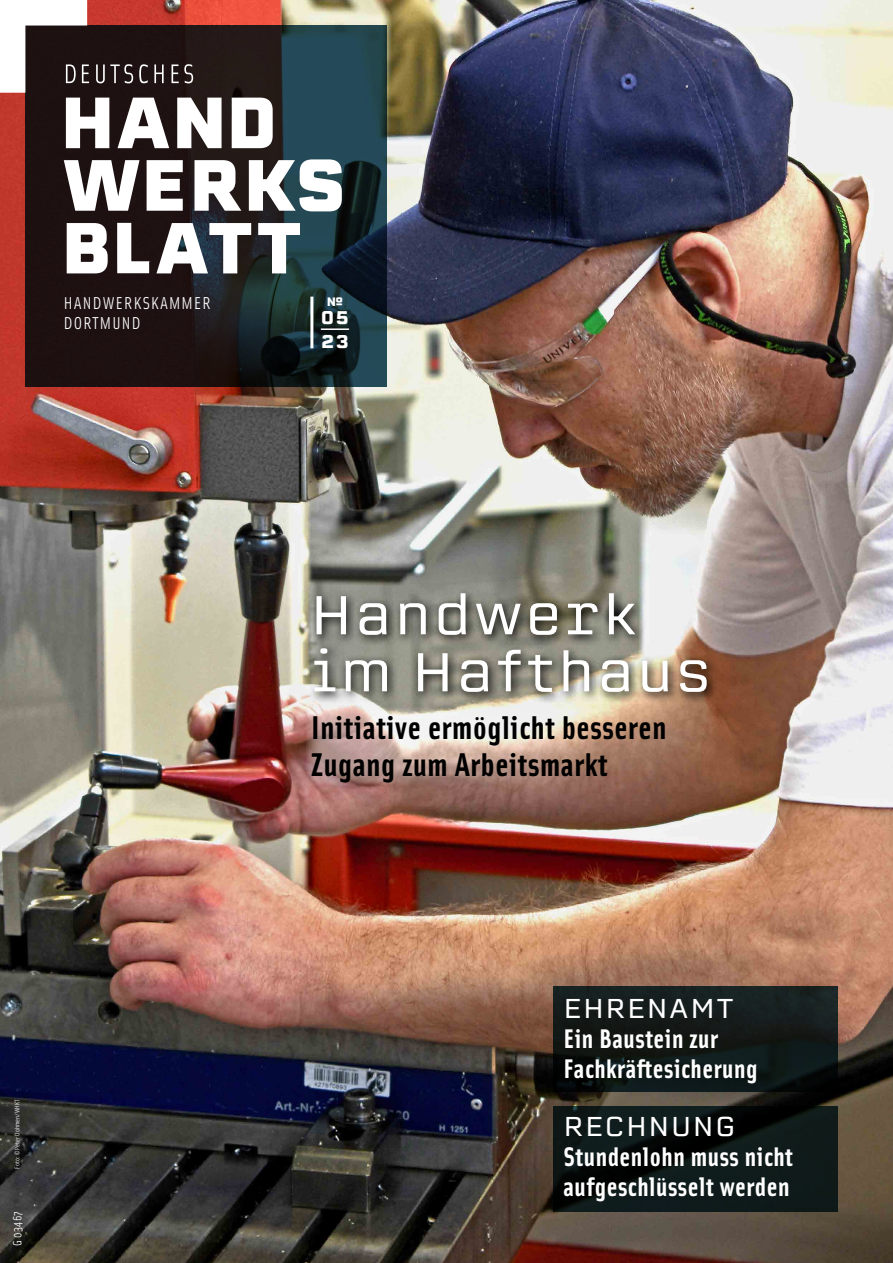
<style>
.page{position:relative;width:893px;height:1263px;background:#fff}
.page>*{position:absolute;margin:0;border:0;box-sizing:border-box;transform-origin:0 0}
.t1{font:54px/57px "Erbaum";letter-spacing:.04em;color:#fff}
.t2{font:700 33px/36px "Solex OT";letter-spacing:.02em;color:#000}
.t3{font:700 27px/30px "Solex OT";letter-spacing:.02em;color:#fff}
.t4{font:27px "Erbaum";letter-spacing:.05em;color:#fff}
.t5{font:700 18px/24.6px "Erbaum";color:#fff}
.t6{font:17.25px/19.8px "Solex OT";letter-spacing:.07em;color:#fff}
.t7{font:12px "Solex OT";letter-spacing:.025em;color:#fff}
.t8{font:700 12px "Erbaum";color:#fff}
.t9{font:6.75px "Solex OT";letter-spacing:.01em;color:#fff}
</style>
<div class="page">
<img style="left:0;top:0;width:893px;height:1263px">
<svg style="left:553px;top:986px;width:285px;height:106px;background:#111817"></svg>
<svg style="left:553px;top:1106px;width:285px;height:106px;background:#0b1514"></svg>
<svg style="left:26px;top:26px;width:361px;height:361px;background:#1c2327"></svg>
<hr style="left:310px;top:297px;width:3px;height:51px;background:#fff">
<svg style="left:258px;top:223px;width:42px;height:50px"></svg>
<svg style="left:64px;top:160px;width:119px;height:51px"></svg>
<svg style="left:194px;top:160px;width:47px;height:51px"></svg>
<svg style="left:249px;top:159px;width:93px;height:52px"></svg>
<svg style="left:67px;top:223px;width:41px;height:50px"></svg>
<svg style="left:156px;top:223px;width:95px;height:50px"></svg>
<svg style="left:117px;top:223px;width:32px;height:50px"></svg>
<svg style="left:0;top:0;width:273px;height:148px"></svg>
<hr style="left:321px;top:328px;width:28px;height:2px;background:#fff">
<svg style="left:306px;top:706px;width:284px;height:80px"></svg>
<img style="left:309px;top:587px;width:409px;height:117px">
<p class="t6" style="left:64px;top:292px;width:148px">HANDWERKSKAMMER<br>DORTMUND</p>
<p class="t8" style="left:327px;top:293px;width:18px">№</p>
<p class="t5" style="left:321px;top:305px;width:30px">05<br>23</p>
<p class="t9" style="left:13px;top:1168px;width:71px;rotate:-90deg">Foto: © Peter Dohmen/WHKT</p>
<p class="t7" style="left:10px;top:1246px;width:36px;rotate:-90deg">G 03467</p>
<h1 class="t1" style="left:310px;top:585px;width:402px">Handwerk im Hafthaus</h1>
<p class="t2" style="left:311px;top:708px;width:357px">Initiative ermöglicht besseren<br>Zugang zum Arbeitsmarkt</p>
<p class="t4" style="left:563px;top:989px;width:172px">EHRENAMT</p>
<p class="t3" style="left:563px;top:1022px;width:195px">Ein Baustein zur<br>Fachkräftesicherung</p>
<p class="t4" style="left:563px;top:1107px;width:174px">RECHNUNG</p>
<p class="t3" style="left:563px;top:1140px;width:231px">Stundenlohn muss nicht aufgeschlüsselt werden</p>
</div>
